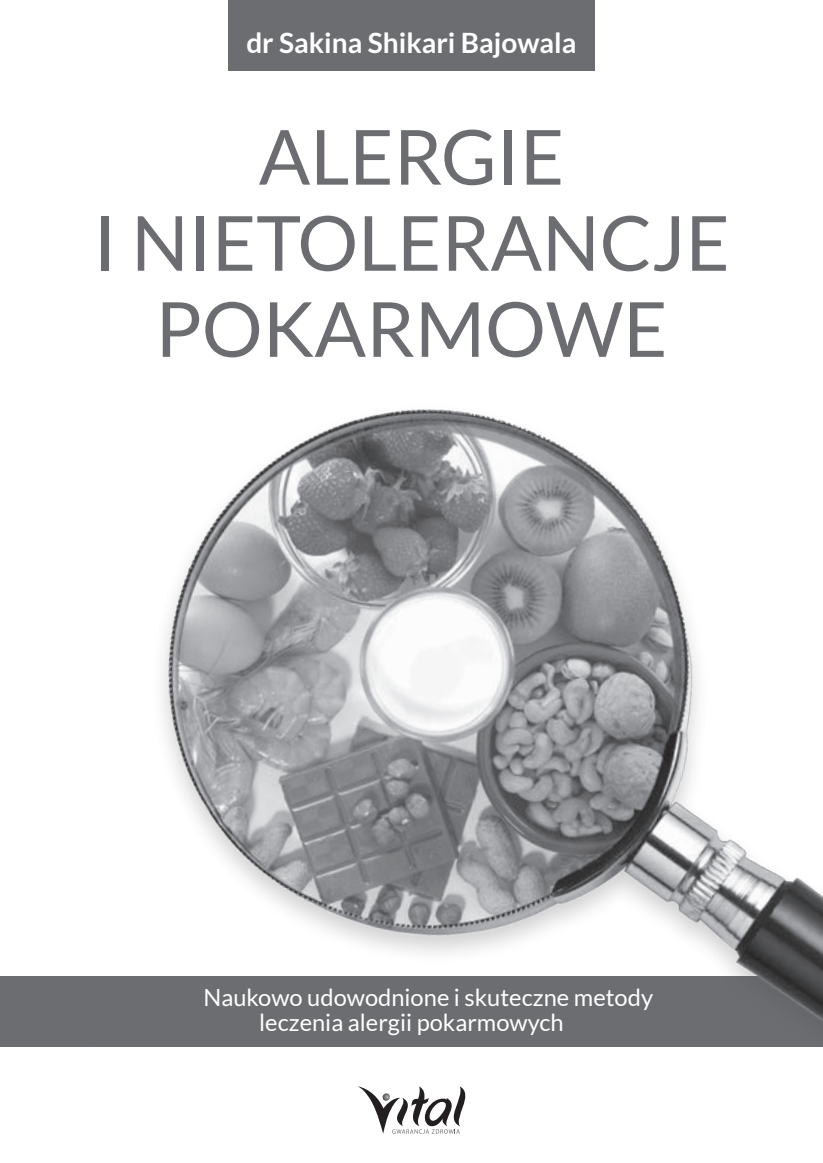
<style>
.page{position:relative;width:823px;height:1163px;background:#fff}
.page>*{position:absolute;margin:0;border:0;box-sizing:border-box;transform-origin:0 0}
.t1{font:76px "Lato";color:#6c6d70}
.t2{font:700 28px "Lato";color:#fff}
.t3{font:23.6px/25.4px "Lato";color:#fff}
</style>
<div class="page">
<div style="left:0;top:976px;width:822px;height:70px;background:#6c6d70"></div>
<div style="left:228px;top:0;width:366px;height:71px;background:#6c6d70"></div>
<img style="left:74px;top:409px;width:748px;height:638px">
<svg style="left:358px;top:1086px;width:107px;height:47px"></svg>
<p class="t2" style="left:246px;top:27px;width:331px">dr Sakina Shikari Bajowala</p>
<p class="t1" style="left:258px;top:115px;width:307px">ALERGIE</p>
<p class="t1" style="left:93px;top:201px;width:637px">I NIETOLERANCJE</p>
<p class="t1" style="left:155px;top:287px;width:513px">POKARMOWE</p>
<p class="t3" style="left:259px;top:984px;width:395px;text-indent:-56px">Naukowo udowodnione i skuteczne metody leczenia alergii pokarmowych</p>
</div>
